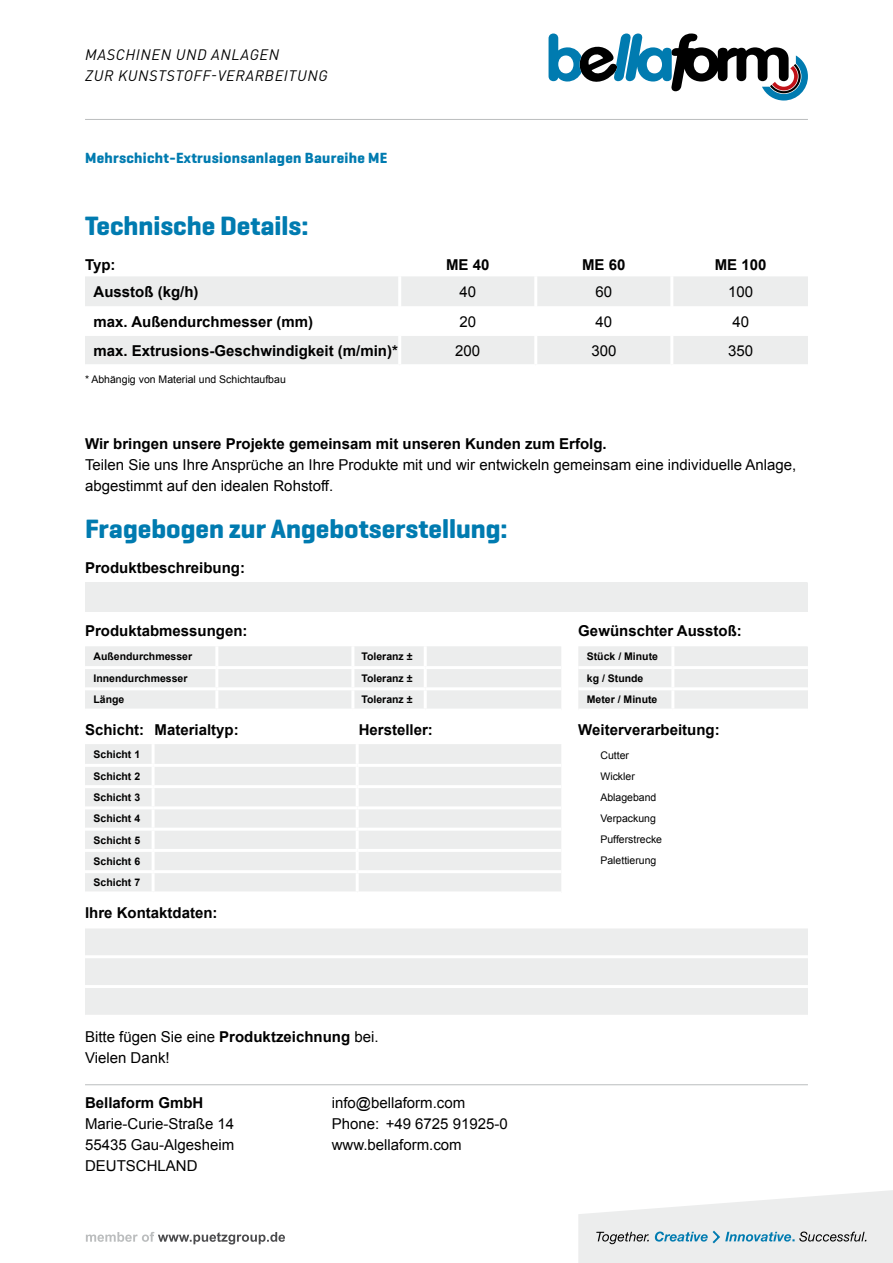
<style>
.page{position:relative;width:893px;height:1263px;background:#fff}
.page>*{position:absolute;margin:0;border:0;box-sizing:border-box;transform-origin:0 0}
.t1{font:700 27px "Geogrotesque";color:#007bb0}
.t2{font:15px/21px "Arial";color:#000}
.t3{font:700 15px "Arial";color:#000}
.t4{font:italic 15px/21px "DIN Pro";letter-spacing:.04em;color:#000}
.t5{font:700 15px "Geogrotesque";letter-spacing:.02em;color:#007bb0}
.t6{font:700 10.5px/21.5px "Arial";color:#000;text-align:justify}
.t7{font:10.5px/21px "Arial";color:#000}
.s1{font-weight:700}
</style>
<div class="page">
<hr style="left:85px;top:119px;width:723px;height:1px;background:#bbbdbe">
<svg style="left:549px;top:34px;width:259px;height:67px"></svg>
<svg style="left:578px;top:1190px;width:315px;height:73px"></svg>
<hr style="left:85px;top:1084px;width:723px;height:1px;background:#bbbdbe">
<svg style="left:86px;top:1232px;width:199px;height:12px"></svg>
<div style="left:85px;top:744px;width:476px;height:147px;background:#eceded"></div>
<hr style="left:152px;top:744px;width:3px;height:20px;background:#fff">
<hr style="left:356px;top:744px;width:3px;height:20px;background:#fff">
<hr style="left:152px;top:767px;width:3px;height:18px;background:#fff">
<hr style="left:356px;top:767px;width:3px;height:18px;background:#fff">
<hr style="left:152px;top:788px;width:3px;height:18px;background:#fff">
<hr style="left:356px;top:788px;width:3px;height:18px;background:#fff">
<hr style="left:152px;top:809px;width:3px;height:19px;background:#fff">
<hr style="left:356px;top:809px;width:3px;height:19px;background:#fff">
<hr style="left:152px;top:831px;width:3px;height:18px;background:#fff">
<hr style="left:356px;top:831px;width:3px;height:18px;background:#fff">
<hr style="left:152px;top:852px;width:3px;height:18px;background:#fff">
<hr style="left:356px;top:852px;width:3px;height:18px;background:#fff">
<hr style="left:152px;top:873px;width:3px;height:18px;background:#fff">
<hr style="left:356px;top:873px;width:3px;height:18px;background:#fff">
<hr style="left:85px;top:764px;width:68px;height:3px;background:#fff">
<hr style="left:153px;top:764px;width:204px;height:3px;background:#fff">
<hr style="left:357px;top:764px;width:204px;height:3px;background:#fff">
<hr style="left:85px;top:785px;width:68px;height:3px;background:#fff">
<hr style="left:153px;top:785px;width:204px;height:3px;background:#fff">
<hr style="left:357px;top:785px;width:204px;height:3px;background:#fff">
<hr style="left:85px;top:806px;width:68px;height:3px;background:#fff">
<hr style="left:153px;top:806px;width:204px;height:3px;background:#fff">
<hr style="left:357px;top:806px;width:204px;height:3px;background:#fff">
<hr style="left:85px;top:828px;width:68px;height:3px;background:#fff">
<hr style="left:153px;top:828px;width:204px;height:3px;background:#fff">
<hr style="left:357px;top:828px;width:204px;height:3px;background:#fff">
<hr style="left:85px;top:849px;width:68px;height:3px;background:#fff">
<hr style="left:153px;top:849px;width:204px;height:3px;background:#fff">
<hr style="left:357px;top:849px;width:204px;height:3px;background:#fff">
<hr style="left:85px;top:870px;width:68px;height:3px;background:#fff">
<hr style="left:153px;top:870px;width:204px;height:3px;background:#fff">
<hr style="left:357px;top:870px;width:204px;height:3px;background:#fff">
<div style="left:578px;top:646px;width:230px;height:63px;background:#eceded"></div>
<hr style="left:671px;top:646px;width:3px;height:20px;background:#fff">
<hr style="left:671px;top:669px;width:3px;height:18px;background:#fff">
<hr style="left:671px;top:690px;width:3px;height:19px;background:#fff">
<hr style="left:578px;top:666px;width:95px;height:3px;background:#fff">
<hr style="left:673px;top:666px;width:135px;height:3px;background:#fff">
<hr style="left:578px;top:687px;width:95px;height:3px;background:#fff">
<hr style="left:673px;top:687px;width:135px;height:3px;background:#fff">
<div style="left:85px;top:646px;width:476px;height:63px;background:#eceded"></div>
<hr style="left:215px;top:646px;width:3px;height:20px;background:#fff">
<hr style="left:351px;top:646px;width:3px;height:20px;background:#fff">
<hr style="left:424px;top:646px;width:3px;height:20px;background:#fff">
<hr style="left:215px;top:669px;width:3px;height:18px;background:#fff">
<hr style="left:351px;top:669px;width:3px;height:18px;background:#fff">
<hr style="left:424px;top:669px;width:3px;height:18px;background:#fff">
<hr style="left:215px;top:690px;width:3px;height:19px;background:#fff">
<hr style="left:351px;top:690px;width:3px;height:19px;background:#fff">
<hr style="left:424px;top:690px;width:3px;height:19px;background:#fff">
<hr style="left:85px;top:666px;width:132px;height:3px;background:#fff">
<hr style="left:217px;top:666px;width:136px;height:3px;background:#fff">
<hr style="left:353px;top:666px;width:72px;height:3px;background:#fff">
<hr style="left:425px;top:666px;width:136px;height:3px;background:#fff">
<hr style="left:85px;top:687px;width:132px;height:3px;background:#fff">
<hr style="left:217px;top:687px;width:136px;height:3px;background:#fff">
<hr style="left:353px;top:687px;width:72px;height:3px;background:#fff">
<hr style="left:425px;top:687px;width:136px;height:3px;background:#fff">
<div style="left:85px;top:928px;width:723px;height:87px;background:#eceded"></div>
<hr style="left:85px;top:955px;width:723px;height:3px;background:#fff">
<hr style="left:85px;top:985px;width:723px;height:3px;background:#fff">
<div style="left:85px;top:582px;width:723px;height:30px;background:#eceded"></div>
<svg style="left:85px;top:276px;width:723px;height:88px;fill:#eceded"></svg>
<hr style="left:398px;top:276px;width:3px;height:30px;background:#fff">
<hr style="left:534px;top:276px;width:3px;height:30px;background:#fff">
<hr style="left:670px;top:276px;width:3px;height:30px;background:#fff">
<hr style="left:398px;top:306px;width:3px;height:30px;background:#fff">
<hr style="left:534px;top:306px;width:3px;height:30px;background:#fff">
<hr style="left:670px;top:306px;width:3px;height:30px;background:#fff">
<hr style="left:398px;top:336px;width:3px;height:28px;background:#fff">
<hr style="left:534px;top:336px;width:3px;height:28px;background:#fff">
<hr style="left:670px;top:336px;width:3px;height:28px;background:#fff">
<p class="t4" style="left:85px;top:44px;width:244px">MASCHINEN UND ANLAGEN<br>ZUR KUNSTSTOFF-VERARBEITUNG</p>
<p class="t5" style="left:85px;top:149px;width:304px">Mehrschicht-Extrusionsanlagen Baureihe ME</p>
<h1 class="t1" style="left:85px;top:209px;width:225px">Technische Details:</h1>
<p class="t3" style="left:85px;top:255px;width:32px">Typ:</p>
<p class="t3" style="left:446px;top:255px;width:45px">ME 40</p>
<p class="t3" style="left:582px;top:255px;width:45px">ME 60</p>
<p class="t3" style="left:715px;top:255px;width:53px">ME 100</p>
<p class="t3" style="left:94px;top:282px;width:106px">Ausstoß (kg/h)</p>
<p class="t2" style="left:459px;top:281px;width:18px">40</p>
<p class="t2" style="left:595px;top:281px;width:18px">60</p>
<p class="t2" style="left:728px;top:281px;width:27px">100</p>
<p class="t3" style="left:94px;top:311px;width:221px">max. Außendurchmesser (mm)</p>
<p class="t2" style="left:459px;top:311px;width:18px">20</p>
<p class="t2" style="left:595px;top:311px;width:18px">40</p>
<p class="t2" style="left:732px;top:311px;width:18px">40</p>
<p class="t3" style="left:94px;top:340px;width:306px">max. Extrusions-Geschwindigkeit (m/min)*</p>
<p class="t2" style="left:455px;top:340px;width:27px">200</p>
<p class="t2" style="left:591px;top:340px;width:27px">300</p>
<p class="t2" style="left:728px;top:340px;width:27px">350</p>
<p class="t7" style="left:85px;top:369px;width:202px">* Abhängig von Material und Schichtaufbau</p>
<p class="t3" style="left:85px;top:434px;width:523px">Wir bringen unsere Projekte gemeinsam mit unseren Kunden zum Erfolg.</p>
<p class="t2" style="left:85px;top:454px;width:713px">Teilen Sie uns Ihre Ansprüche an Ihre Produkte mit und wir entwickeln gemeinsam eine individuelle Anlage, abgestimmt auf den idealen Rohstoff.</p>
<h1 class="t1" style="left:85px;top:512px;width:424px">Fragebogen zur Angebotserstellung:</h1>
<p class="t3" style="left:85px;top:558px;width:162px">Produktbeschreibung:</p>
<p class="t3" style="left:85px;top:621px;width:164px">Produktabmessungen:</p>
<p class="t6" style="left:94px;top:646px;width:100px">Außendurchmesser</p>
<p class="t6" style="left:361px;top:646px;width:53px">Toleranz ±</p>
<p class="t6" style="left:94px;top:668px;width:95px">Innendurchmesser</p>
<p class="t6" style="left:361px;top:668px;width:53px">Toleranz ±</p>
<p class="t6" style="left:94px;top:689px;width:32px">Länge</p>
<p class="t6" style="left:361px;top:689px;width:53px">Toleranz ±</p>
<p class="t3" style="left:85px;top:720px;width:155px">Schicht: Materialtyp:</p>
<p class="t3" style="left:359px;top:720px;width:76px">Hersteller:</p>
<p class="t6" style="left:94px;top:744px;width:48px">Schicht 1<br>Schicht 2<br>Schicht 3<br>Schicht 4<br>Schicht 5<br>Schicht 6<br>Schicht 7</p>
<p class="t3" style="left:85px;top:903px;width:134px">Ihre Kontaktdaten:</p>
<p class="t2" style="left:85px;top:1026px;width:295px">Bitte fügen Sie eine <span class="s1">Produktzeichnung</span> bei.<br>Vielen Dank!</p>
<p class="t3" style="left:85px;top:1093px;width:120px">Bellaform GmbH</p>
<p class="t2" style="left:85px;top:1113px;width:151px;text-align:justify">Marie-Curie-Straße 14<br>55435 Gau-Algesheim DEUTSCHLAND</p>
<p class="t2" style="left:332px;top:1092px;width:178px">info@bellaform.com<br>Phone: +49 6725 91925-0 www.bellaform.com</p>
<p class="t3" style="left:578px;top:621px;width:165px">Gewünschter Ausstoß:</p>
<p class="t6" style="left:587px;top:646px;width:73px;text-align:left">Stück / Minute kg / Stunde<br>Meter / Minute</p>
<p class="t3" style="left:578px;top:720px;width:143px">Weiterverarbeitung:</p>
<p class="t7" style="left:600px;top:745px;width:63px">Cutter<br>Wickler<br>Ablageband<br>Verpackung<br>Pufferstrecke<br>Palettierung</p>
</div>
